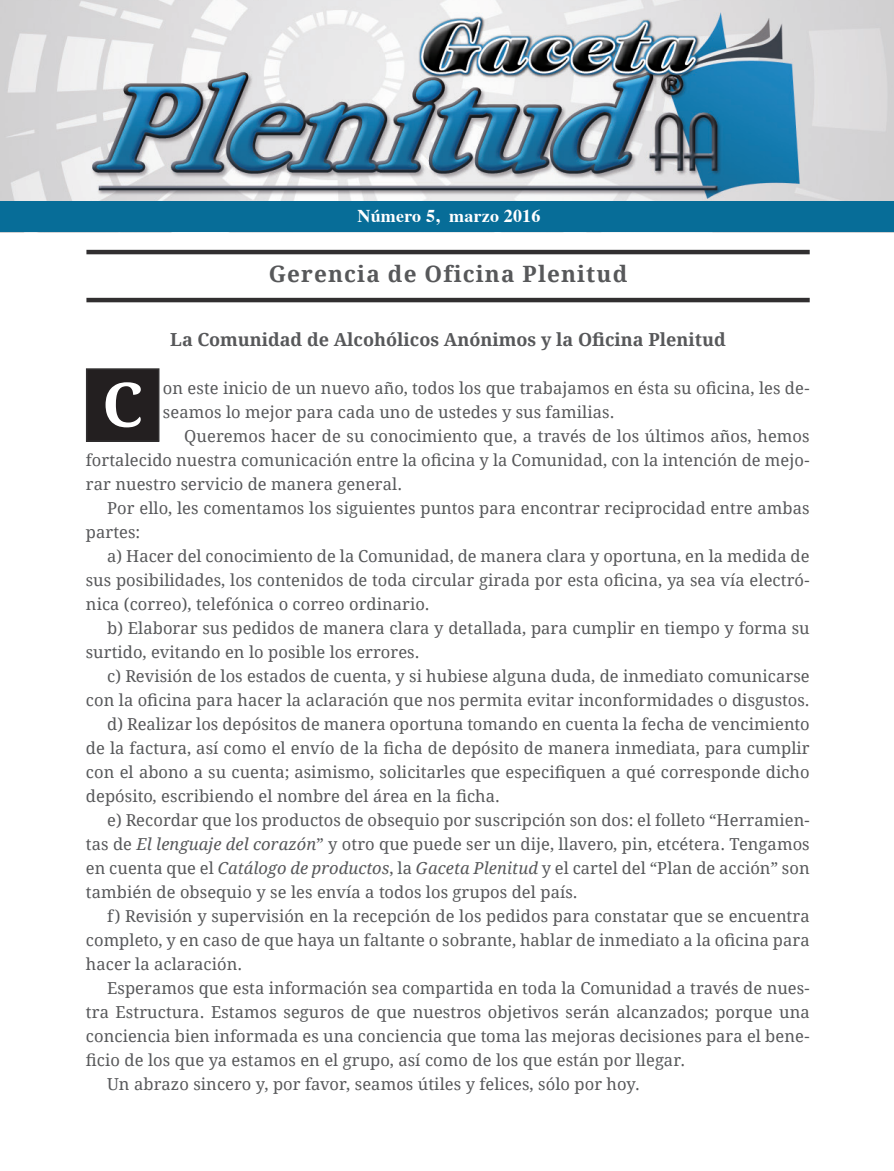
<style>
.page{position:relative;width:894px;height:1171px;background:#fff}
.page>*{position:absolute;margin:0;border:0;box-sizing:border-box;transform-origin:0 0}
._03__Frase_Reflexiva{font:700 61.5px "Droid Serif";color:#fff}
._01__Titulo{font:700 22.5px "Droid Serif";letter-spacing:.05em;color:#57585a}
._04__Subtitulo{font:700 18px "Droid Serif";color:#57585a}
._00__HEADER{font:700 18px "Times";letter-spacing:.01em;color:#fff}
._02__Cuerpo_de_Texto{font:16.5px/24px "Droid Serif";letter-spacing:.005em;color:#57585a;text-align:justify}
.s1{font-style:italic}
</style>
<div class="page">
<img style="left:0;top:0;width:893px;height:202px">
<div style="left:0;top:202px;width:893px;height:30px;background:#076d98"></div>
<div style="left:87px;top:369px;width:72px;height:72px;background:#231f20"></div>
<div style="left:86px;top:368px;width:73px;height:74px;border:2px solid #312f30"></div>
<hr style="left:86px;top:250px;width:723px;height:4px;background:#312f30">
<hr style="left:86px;top:298px;width:723px;height:4px;background:#312f30">
<p class="_00__HEADER" style="left:357px;top:199px;width:184px">Número 5, marzo 2016</p>
<p class="_01__Titulo" style="left:269px;top:260px;width:360px">Gerencia de Oficina Plenitud</p>
<p class="_04__Subtitulo" style="left:170px;top:328px;width:557px">La Comunidad de Alcohólicos Anónimos y la Oficina Plenitud</p>
<p class="_03__Frase_Reflexiva" style="left:102px;top:367px;width:43px">C</p>
<p class="_02__Cuerpo_de_Texto" style="left:163px;top:376px;width:648px">on este inicio de un nuevo año, todos los que trabajamos en ésta su oficina, les de&shy;seamos lo mejor para cada uno de ustedes y sus familias.</p>
<p class="_02__Cuerpo_de_Texto" style="left:86px;top:424px;width:725px;text-indent:98px">Queremos hacer de su conocimiento que, a través de los últimos años, hemos fortalecido nuestra comunicación entre la oficina y la Comunidad, con la intención de mejo&shy;rar nuestro servicio de manera general.</p>
<p class="_02__Cuerpo_de_Texto" style="left:86px;top:496px;width:725px;text-indent:21px">Por ello, les comentamos los siguientes puntos para encontrar reciprocidad entre ambas partes:</p>
<p class="_02__Cuerpo_de_Texto" style="left:86px;top:544px;width:725px;text-indent:21px">a) Hacer del conocimiento de la Comunidad, de manera clara y oportuna, en la medida de sus posibilidades, los contenidos de toda circular girada por esta oficina, ya sea vía electró&shy;nica (correo), telefónica o correo ordinario.</p>
<p class="_02__Cuerpo_de_Texto" style="left:86px;top:616px;width:725px;text-indent:21px">b) Elaborar sus pedidos de manera clara y detallada, para cumplir en tiempo y forma su surtido, evitando en lo posible los errores.</p>
<p class="_02__Cuerpo_de_Texto" style="left:86px;top:664px;width:725px;text-align:right">c) Revisión de los estados de cuenta, y si hubiese alguna duda, de inmediato comunicarse con la oficina para hacer la aclaración que nos permita evitar inconformidades o disgustos.</p>
<p class="_02__Cuerpo_de_Texto" style="left:86px;top:712px;width:725px;text-indent:21px">d) Realizar los depósitos de manera oportuna tomando en cuenta la fecha de vencimiento de la factura, así como el envío de la ficha de depósito de manera inmediata, para cumplir con el abono a su cuenta; asimismo, solicitarles que especifiquen a qué corresponde dicho depósito, escribiendo el nombre del área en la ficha.</p>
<p class="_02__Cuerpo_de_Texto" style="left:86px;top:808px;width:725px;text-indent:21px">e) Recordar que los productos de obsequio por suscripción son dos: el folleto “Herramien&shy;tas de <span class="s1">El lenguaje del corazón</span>” y otro que puede ser un dije, llavero, pin, etcétera. Tengamos en cuenta que el <span class="s1">Catálogo de productos</span>, la <span class="s1">Gaceta Plenitud</span> y el cartel del “Plan de acción” son también de obsequio y se les envía a todos los grupos del país.</p>
<p class="_02__Cuerpo_de_Texto" style="left:86px;top:904px;width:725px;text-indent:21px">f) Revisión y supervisión en la recepción de los pedidos para constatar que se encuentra completo, y en caso de que haya un faltante o sobrante, hablar de inmediato a la oficina para hacer la aclaración.</p>
<p class="_02__Cuerpo_de_Texto" style="left:86px;top:976px;width:725px;text-indent:21px">Esperamos que esta información sea compartida en toda la Comunidad a través de nues&shy;tra Estructura. Estamos seguros de que nuestros objetivos serán alcanzados; porque una conciencia bien informada es una conciencia que toma las mejoras decisiones para el bene&shy;ficio de los que ya estamos en el grupo, así como de los que están por llegar.</p>
<p class="_02__Cuerpo_de_Texto" style="left:107px;top:1072px;width:534px">Un abrazo sincero y, por favor, seamos útiles y felices, sólo por hoy.</p>
</div>
